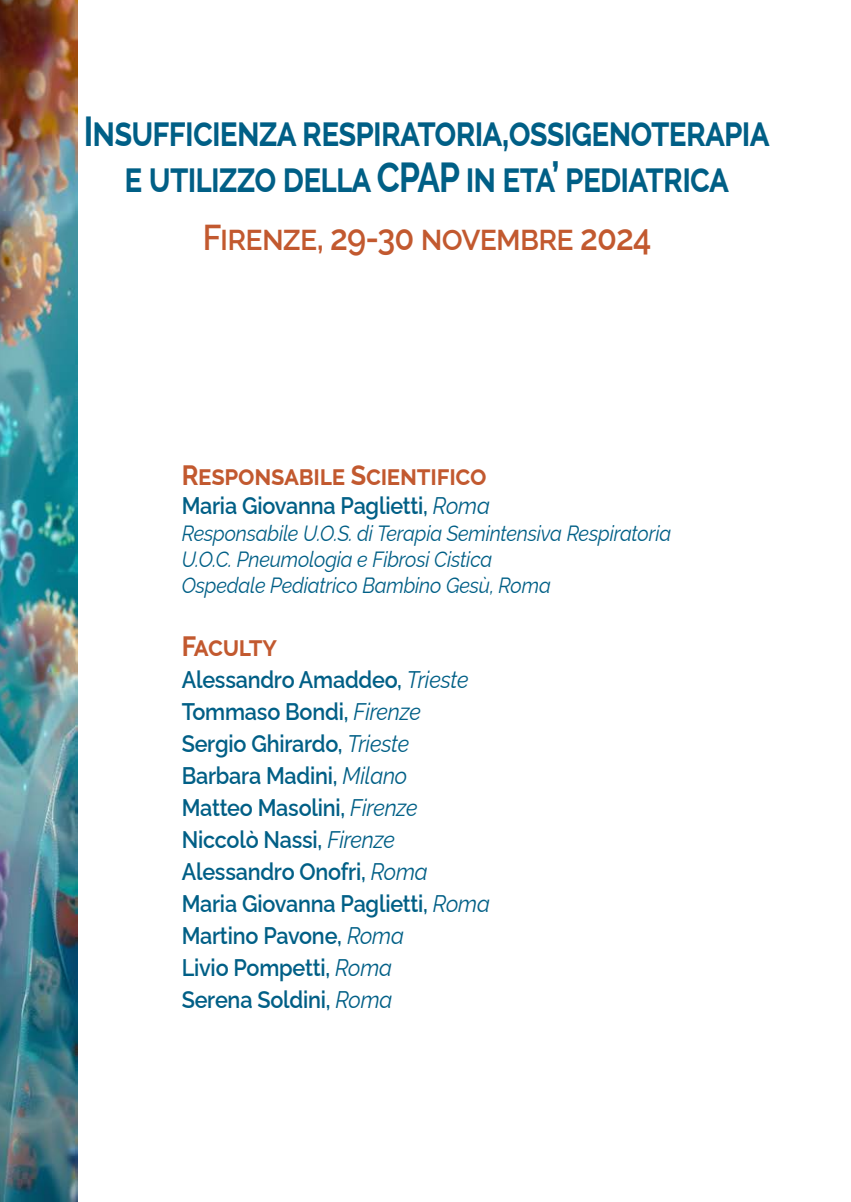
<style>
.page{position:relative;width:851px;height:1202px;background:#fff}
.page>*{position:absolute;margin:0;border:0;box-sizing:border-box;transform-origin:0 0}
.t1{font:700 42px/46px "Raleway";letter-spacing:-.025em;color:#005f86;text-align:center;scale:.8 1}
.t2{font:600 36px "Raleway";letter-spacing:-.025em;color:#c2592f;scale:.9 1}
.t3{font:700 28px "Raleway";letter-spacing:-.01em;color:#c2592f;scale:.9 1}
.t4{font:600 24px/32px "Raleway";letter-spacing:-.01em;color:#005f86;scale:.9 1}
.t5{font:italic 22px/26.4px "Raleway";letter-spacing:-.01em;color:#005f86;scale:.9 1}
.s1{font-weight:400;font-style:italic}
</style>
<div class="page">
<img style="left:0;top:0;width:77px;height:1202px">
<h1 class="t1" style="left:84px;top:103px;width:858px">INSUFFICIENZA RESPIRATORIA,OSSIGENOTERAPIA<br>E UTILIZZO DELLA CPAP IN ETA’ PEDIATRICA</h1>
<h2 class="t2" style="left:203px;top:209px;width:500px">FIRENZE, 29-30 NOVEMBRE 2024</h2>
<p class="t3" style="left:182px;top:453px;width:340px">RESPONSABILE SCIENTIFICO</p>
<p class="t4" style="left:182px;top:487px;width:344px">Maria Giovanna Paglietti, <span class="s1">Roma</span></p>
<p class="t5" style="left:182px;top:517px;width:545px">Responsabile U.O.S. di Terapia Semintensiva Respiratoria<br>U.O.C. Pneumologia e Fibrosi Cistica<br>Ospedale Pediatrico Bambino Gesù, Roma</p>
<p class="t3" style="left:182px;top:624px;width:107px">FACULTY</p>
<p class="t4" style="left:182px;top:661px;width:344px">Alessandro Amaddeo, <span class="s1">Trieste<br></span>Tommaso Bondi, <span class="s1">Firenze<br></span>Sergio Ghirardo, <span class="s1">Trieste<br></span>Barbara Madini, <span class="s1">Milano<br></span>Matteo Masolini, <span class="s1">Firenze<br></span>Niccolò Nassi, <span class="s1">Firenze<br></span>Alessandro Onofri, <span class="s1">Roma<br></span>Maria Giovanna Paglietti, <span class="s1">Roma<br></span>Martino Pavone, <span class="s1">Roma<br></span>Livio Pompetti, <span class="s1">Roma<br></span>Serena Soldini, <span class="s1">Roma</span></p>
</div>
